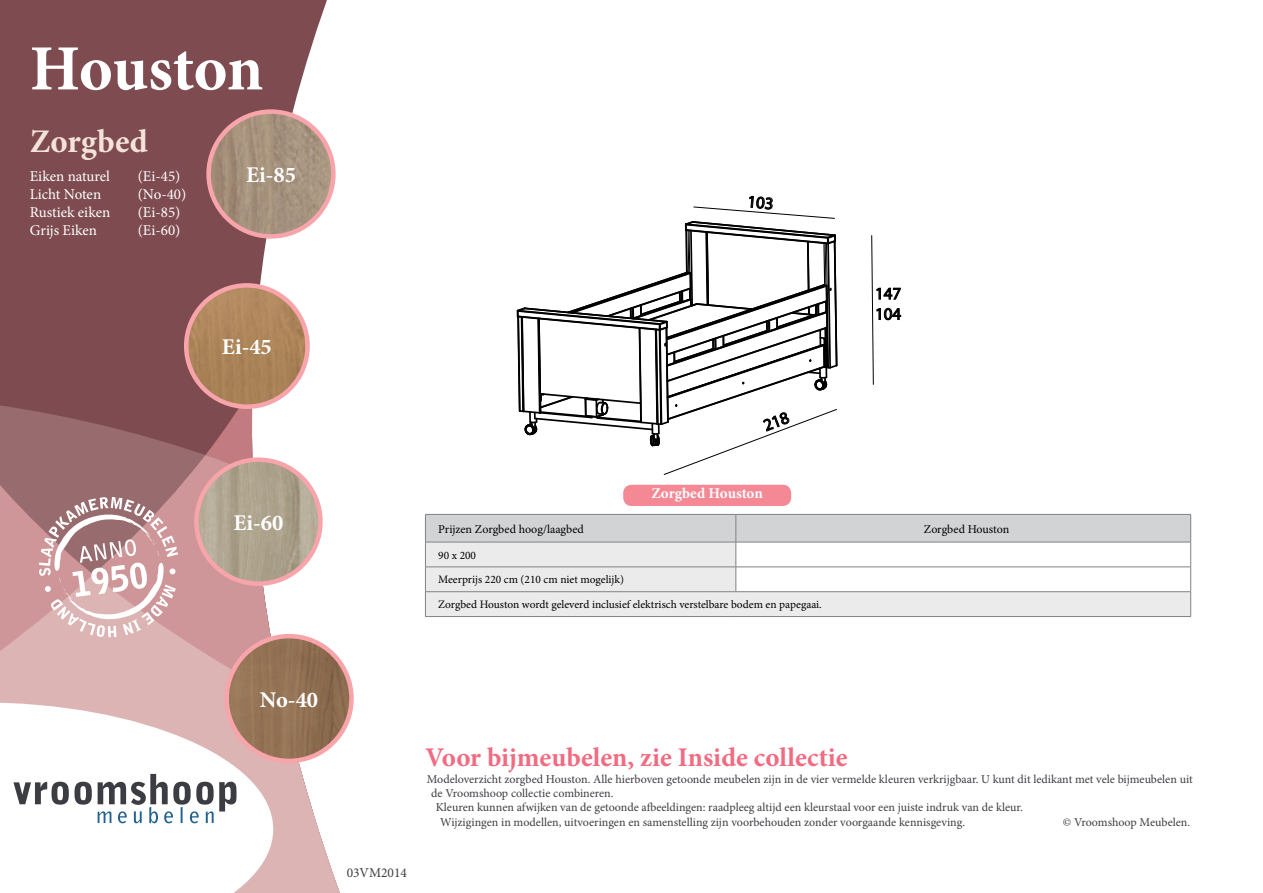
<style>
.page{position:relative;width:1263px;height:893px;background:#fff}
.page>*{position:absolute;margin:0;border:0;box-sizing:border-box;transform-origin:0 0}
.t1{font:700 64.5px "Minion Pro";letter-spacing:-.01em;color:#fff}
.t2{font:700 33px "Minion Pro";letter-spacing:.005em;color:#f5e3da}
.t3{font:700 27px "Minion Pro";color:#f16b81}
.t4{font:700 22.5px "Minion Pro";color:#fff}
.t5{font:16.95px/20.4px "Myriad Pro";color:#000}
.t6{font:15px "Minion Pro";color:#fff}
.t7{font:700 15px "Minion Pro";color:#fff}
.t8{font:13.5px "Minion Pro";color:#3c3d42}
.t9{font:12px "Minion Pro";color:#3c3d42}
.t10{font:12px "Minion Pro";color:#000}
.t11{font:11.4px/24.9px "Minion Pro";color:#000}
</style>
<div class="page">
<svg style="left:0;top:0;width:331px;height:222px;background:#895b5f"></svg>
<div style="left:0;top:85px;width:314px;height:298px;background:#7e4b50"></div>
<svg style="left:0;top:394px;width:262px;height:61px;background:#926165"></svg>
<svg style="left:0;top:455px;width:322px;height:119px;background:#b6898b"></svg>
<svg style="left:0;top:574px;width:347px;height:319px;fill:#dcb4b4"></svg>
<svg style="left:0;top:702px;width:273px;height:191px"></svg>
<svg style="left:13px;top:782px;width:56px;height:23px"></svg>
<svg style="left:75px;top:782px;width:17px;height:23px"></svg>
<svg style="left:98px;top:774px;width:138px;height:49px"></svg>
<svg style="left:39px;top:497px;width:139px;height:140px"></svg>
<div style="left:623px;top:485px;width:168px;height:21px;background:#f48895;border-radius:9px"></div>
<svg style="left:871px;top:235px;width:30px;height:150px"></svg>
<svg style="left:425px;top:514px;width:766px;height:102px"></svg>
<hr style="left:425px;top:542px;width:311px;height:1px;background:#808285">
<hr style="left:736px;top:542px;width:455px;height:1px;background:#808285">
<hr style="left:425px;top:567px;width:311px;height:1px;background:#808285">
<hr style="left:736px;top:567px;width:455px;height:1px;background:#808285">
<hr style="left:425px;top:591px;width:311px;height:1px;background:#808285">
<hr style="left:736px;top:591px;width:455px;height:1px;background:#808285">
<hr style="left:425px;top:616px;width:311px;height:1px;background:#808285">
<hr style="left:736px;top:616px;width:455px;height:1px;background:#808285">
<img style="left:186px;top:286px;width:120px;height:120px">
<div style="left:184px;top:283px;width:126px;height:126px;border:4px solid #f7a4ab;border-radius:50%"></div>
<img style="left:209px;top:112px;width:124px;height:124px;border-radius:62px">
<div style="left:206px;top:109px;width:130px;height:130px;border:4px solid #f7a4ab;border-radius:50%"></div>
<img style="left:227px;top:636px;width:124px;height:125px;border-radius:62px">
<div style="left:224px;top:634px;width:130px;height:129px;border:4px solid #f7a4ab;border-radius:50%"></div>
<img style="left:196px;top:460px;width:124px;height:124px;border-radius:62px">
<div style="left:194px;top:457px;width:129px;height:129px;border:4px solid #f7a4ab;border-radius:50%"></div>
<svg style="left:517px;top:196px;width:321px;height:279px"></svg>
<h1 class="t1" style="left:30px;top:23px;width:235px">Houston</h1>
<h2 class="t2" style="left:30px;top:118px;width:120px">Zorgbed</h2>
<p class="t6" style="left:30px;top:166px;width:82px">Eiken naturel</p>
<p class="t6" style="left:138px;top:166px;width:44px">(Ei-45)</p>
<p class="t6" style="left:30px;top:184px;width:73px">Licht Noten</p>
<p class="t6" style="left:138px;top:184px;width:50px">(No-40)</p>
<p class="t6" style="left:30px;top:202px;width:82px">Rustiek eiken</p>
<p class="t6" style="left:138px;top:202px;width:44px">(Ei-85)</p>
<p class="t6" style="left:30px;top:220px;width:69px">Grijs Eiken</p>
<p class="t6" style="left:138px;top:220px;width:44px">(Ei-60)</p>
<h3 class="t4" style="left:246px;top:159px;width:51px">Ei-85</h3>
<h3 class="t4" style="left:222px;top:331px;width:51px">Ei-45</h3>
<h3 class="t5" style="left:875px;top:283px;width:28px">147<br>104</h3>
<h3 class="t4" style="left:233px;top:507px;width:51px">Ei-60</h3>
<p class="t7" style="left:651px;top:483px;width:113px">Zorgbed Houston</p>
<p class="t10" style="left:438px;top:521px;width:147px">Prijzen Zorgbed hoog/laagbed</p>
<p class="t10" style="left:924px;top:521px;width:87px">Zorgbed Houston</p>
<p class="t11" style="left:438px;top:543px;width:385px">90 x 200<br>Meerprijs 220 cm (210 cm niet mogelijk)<br>Zorgbed Houston wordt geleverd inclusief elektrisch verstelbare bodem en papegaai.</p>
<h3 class="t4" style="left:260px;top:684px;width:60px">No-40</h3>
<p class="t8" style="left:347px;top:864px;width:62px">03VM2014</p>
<h3 class="t3" style="left:425px;top:738px;width:424px">Voor bijmeubelen, zie Inside collectie</h3>
<p class="t9" style="left:427px;top:771px;width:767px">Modeloverzicht zorgbed Houston. Alle hierboven getoonde meubelen zijn in de vier vermelde kleuren verkrijgbaar. U kunt dit ledikant met vele bijmeubelen uit</p>
<p class="t9" style="left:431px;top:785px;width:184px">de Vroomshoop collectie combineren.</p>
<p class="t9" style="left:436px;top:800px;width:589px">Kleuren kunnen afwijken van de getoonde afbeeldingen: raadpleeg altijd een kleurstaal voor een juiste indruk van de kleur.</p>
<p class="t9" style="left:440px;top:814px;width:526px">Wijzigingen in modellen, uitvoeringen en samenstelling zijn voorbehouden zonder voorgaande kennisgeving.</p>
<p class="t9" style="left:1063px;top:814px;width:129px">© Vroomshoop Meubelen.</p>
</div>
